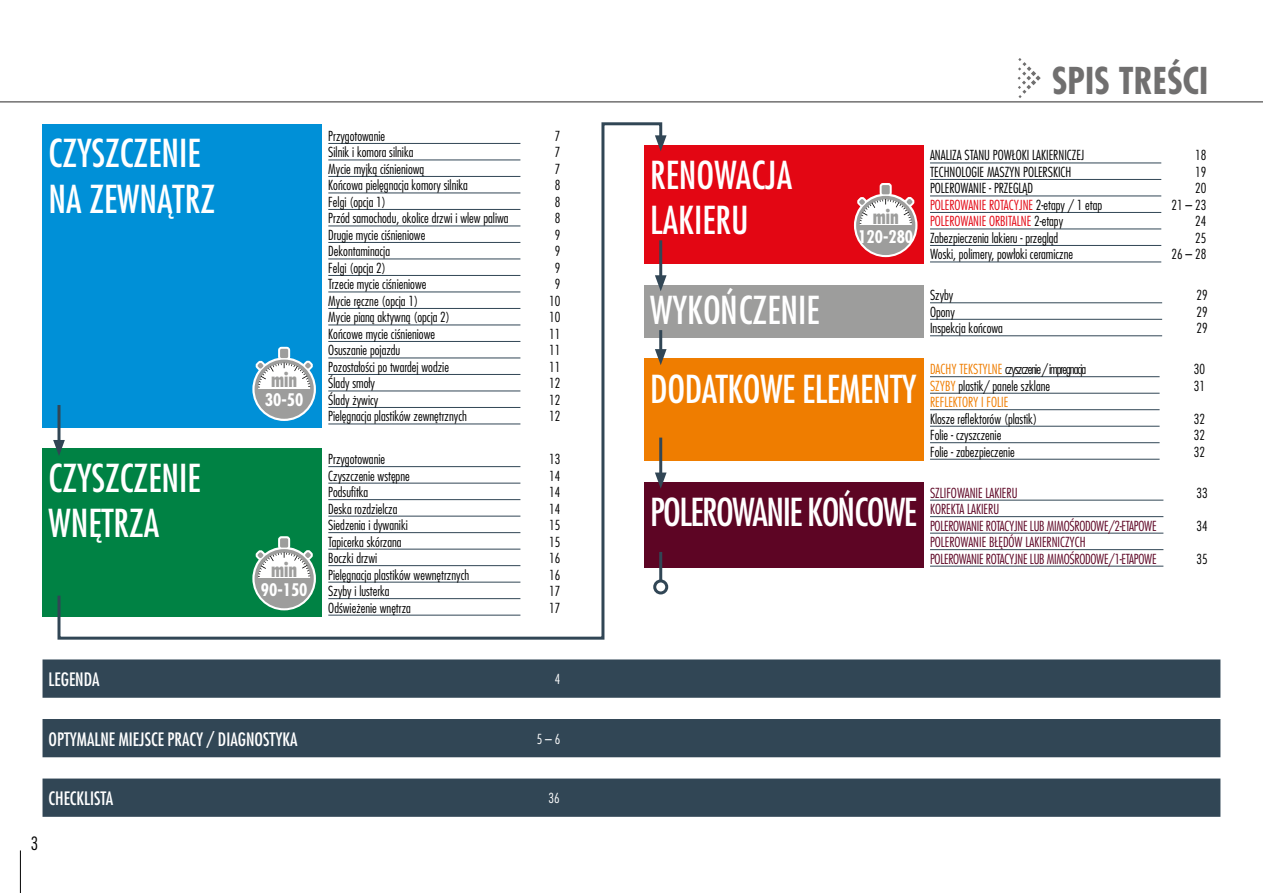
<style>
.page{position:relative;width:1263px;height:893px;background:#fff}
.page>*{position:absolute;margin:0;border:0;box-sizing:border-box;transform-origin:0 0}
.t1{font:37.5px/45px "Futura Std Cnd WD";color:#fff}
.t2{font:37.5px "Futura Std Cnd WD";letter-spacing:-.04em;color:#fff}
.t3{font:700 36px "Futura Std Cnd Bd WD";color:#706f6f}
.t4{font:700 20.55px "Futura Std Cnd Bd WD";color:#9d9d9c}
.t5{font:18px "Futura Std Cnd WD";color:#fff}
.t6{font:17.85px "Futura Std Cnd Light WD";color:#000}
.t7{font:700 16.95px "Futura Std Cnd Bd WD";color:#fff}
.t8{font:13.5px/16.5px "Futura Std Cnd Light WD";color:#000}
.t9{font:13.5px/16.5px "Futura Std Cnd Light WD";letter-spacing:-.02em;color:#5d0524}
.t10{font:13.5px "Futura Std Cnd Light WD";color:#fff}
.s1{color:#e30613}
.s2{color:#ef7d00}
</style>
<div class="page">
<hr style="left:20px;top:850px;width:1px;height:43px;background:#000">
<div style="left:43px;top:719px;width:1177px;height:38px;background:#314655"></div>
<div style="left:43px;top:659px;width:1177px;height:39px;background:#314655"></div>
<div style="left:43px;top:778px;width:1177px;height:39px;background:#314655"></div>
<div style="left:644px;top:285px;width:280px;height:53px;background:#9d9d9c"></div>
<svg style="left:930px;top:302px;width:233px;height:35px"></svg>
<hr style="left:930px;top:302px;width:232px;height:1px;background:#314655">
<hr style="left:930px;top:319px;width:232px;height:1px;background:#314655">
<hr style="left:930px;top:335px;width:232px;height:1px;background:#314655">
<div style="left:644px;top:359px;width:280px;height:102px;background:#ef7d00"></div>
<hr style="left:930px;top:376px;width:229px;height:1px;background:#314655">
<hr style="left:930px;top:393px;width:229px;height:1px;background:#314655">
<hr style="left:930px;top:409px;width:229px;height:1px;background:#314655">
<hr style="left:930px;top:426px;width:229px;height:1px;background:#314655">
<hr style="left:930px;top:442px;width:229px;height:1px;background:#314655">
<hr style="left:930px;top:459px;width:229px;height:1px;background:#314655">
<div style="left:644px;top:482px;width:280px;height:86px;background:#5d0524"></div>
<hr style="left:930px;top:500px;width:233px;height:1px;background:#314655">
<hr style="left:930px;top:516px;width:233px;height:1px;background:#314655">
<hr style="left:930px;top:533px;width:233px;height:1px;background:#314655">
<hr style="left:930px;top:549px;width:233px;height:1px;background:#314655">
<hr style="left:930px;top:566px;width:233px;height:1px;background:#314655">
<div style="left:653px;top:579px;width:15px;height:15px;border:3px solid #314655;border-radius:50%"></div>
<div style="left:43px;top:124px;width:279px;height:303px;background:#0090d7"></div>
<div style="left:43px;top:449px;width:279px;height:168px;background:#008244"></div>
<div style="left:644px;top:145px;width:280px;height:119px;background:#e30613"></div>
<hr style="left:930px;top:163px;width:231px;height:1px;background:#314655">
<hr style="left:930px;top:179px;width:231px;height:1px;background:#314655">
<hr style="left:930px;top:196px;width:231px;height:1px;background:#314655">
<hr style="left:930px;top:212px;width:231px;height:1px;background:#314655">
<hr style="left:930px;top:229px;width:231px;height:1px;background:#314655">
<hr style="left:930px;top:245px;width:231px;height:1px;background:#314655">
<hr style="left:930px;top:262px;width:231px;height:1px;background:#314655">
<div style="left:880px;top:183px;width:12px;height:13px;border:4px solid #fff;border-radius:2px"></div>
<div style="left:854px;top:194px;width:63px;height:63px;border:4px solid #fff;border-radius:50%"></div>
<div style="left:858px;top:225px;width:55px;height:28px;background:#9d9d9c"></div>
<div style="left:856px;top:196px;width:59px;height:59px;border:4px solid #9d9d9c;border-radius:50%"></div>
<div style="left:882px;top:185px;width:8px;height:9px;background:#9d9d9c;border-radius:2px"></div>
<svg style="left:854px;top:193px;width:64px;height:31px"></svg>
<hr style="left:0;top:101px;width:1263px;height:2px;background:#706f6f">
<svg style="left:1017px;top:58px;width:24px;height:40px"></svg>
<svg style="left:53px;top:440px;width:3px;height:9px"></svg>
<svg style="left:56px;top:122px;width:608px;height:518px"></svg>
<svg style="left:655px;top:135px;width:12px;height:16px"></svg>
<hr style="left:659px;top:240px;width:3px;height:41px;background:#314655">
<svg style="left:655px;top:275px;width:12px;height:16px"></svg>
<hr style="left:659px;top:438px;width:3px;height:40px;background:#314655">
<svg style="left:655px;top:472px;width:12px;height:17px"></svg>
<hr style="left:659px;top:330px;width:3px;height:25px;background:#314655">
<svg style="left:655px;top:349px;width:12px;height:16px"></svg>
<h1 class="t1" style="left:49px;top:131px;width:168px">CZYSZCZENIE<br>NA ZEWNĄTRZ</h1>
<p class="t8" style="left:328px;top:128px;width:182px">Przygotowanie<br>Silnik i komora silnika<br>Mycie myjką ciśnieniową<br>Końcowa pielęgnacja komory silnika<br>Felgi (opcja 1)<br>Przód samochodu, okolice drzwi i wlew paliwa<br>Drugie mycie ciśnieniowe<br>Dekontaminacja<br>Felgi (opcja 2)<br>Trzecie mycie ciśnieniowe<br>Mycie ręczne (opcja 1)<br>Mycie pianą aktywną (opcja 2)<br>Końcowe mycie ciśnieniowe<br>Osuszanie pojazdu<br>Pozostałości po twardej wodzie<br>Ślady smoły<br>Ślady żywicy<br>Pielęgnacja plastików zewnętrznych</p>
<p class="t8" style="left:549px;top:128px;width:13px;text-align:center">7<br>7<br>7<br>8<br>8<br>8<br>9<br>9<br>9<br>9<br>10<br>10<br>11<br>11<br>11<br>12<br>12<br>12</p>
<h3 class="t4" style="left:271px;top:367px;width:28px">min</h3>
<p class="t7" style="left:265px;top:389px;width:40px">30-50</p>
<h1 class="t1" style="left:49px;top:456px;width:153px">CZYSZCZENIE<br>WNĘTRZA</h1>
<p class="t8" style="left:328px;top:451px;width:142px">Przygotowanie<br>Czyszczenie wstępne<br>Podsufitka<br>Deska rozdzielcza<br>Siedzenia i dywaniki<br>Tapicerka skórzana<br>Boczki drzwi<br>Pielęgnacja plastików wewnętrznych<br>Szyby i lusterka<br>Odświeżenie wnętrza</p>
<p class="t8" style="left:549px;top:451px;width:13px;text-align:justify">13<br>14<br>14<br>14<br>15<br>15<br>16<br>16<br>17<br>17</p>
<h3 class="t4" style="left:271px;top:556px;width:28px">min</h3>
<p class="t7" style="left:261px;top:579px;width:48px">90-150</p>
<h3 class="t5" style="left:49px;top:669px;width:53px">LEGENDA</h3>
<p class="t10" style="left:555px;top:671px;width:7px">4</p>
<h3 class="t5" style="left:49px;top:728px;width:250px">OPTYMALNE MIEJSCE PRACY / DIAGNOSTYKA</h3>
<p class="t10" style="left:537px;top:731px;width:25px">5 – 6</p>
<h3 class="t5" style="left:49px;top:788px;width:66px">CHECKLISTA</h3>
<p class="t10" style="left:549px;top:790px;width:13px">36</p>
<h3 class="t6" style="left:31px;top:833px;width:9px">3</h3>
<h2 class="t3" style="left:1052px;top:59px;width:158px">SPIS TREŚCI</h2>
<h1 class="t1" style="left:650px;top:152px;width:143px">RENOWACJA<br>LAKIERU</h1>
<p class="t8" style="left:930px;top:147px;width:174px">ANALIZA STANU POWŁOKI LAKIERNICZEJ TECHNOLOGIE MASZYN POLERSKICH POLEROWANIE - PRZEGLĄD<br><span class="s1">POLEROWANIE ROTACYJNE</span> 2-etapy / 1 etap <span class="s1">POLEROWANIE ORBITALNE</span> 2-etapy Zabezpieczenia lakieru - przegląd<br>Woski, polimery, powłoki ceramiczne</p>
<p class="t8" style="left:1171px;top:147px;width:36px;text-align:right">18<br>19<br>20<br>21 – 23<br>24<br>25<br>26 – 28</p>
<h3 class="t4" style="left:873px;top:203px;width:28px">min</h3>
<p class="t7" style="left:858px;top:226px;width:57px">120-280</p>
<h1 class="t1" style="left:650px;top:288px;width:171px">WYKOŃCZENIE</h1>
<p class="t8" style="left:930px;top:287px;width:74px">Szyby<br>Opony<br>Inspekcja końcowa</p>
<p class="t8" style="left:1196px;top:287px;width:13px;text-align:justify">29<br>29<br>29</p>
<h1 class="t1" style="left:650px;top:366px;width:268px">DODATKOWE ELEMENTY</h1>
<p class="t8" style="left:930px;top:361px;width:158px"><span class="s2">DACHY TEKSTYLNE</span> czyszczenie / impregnacja<br><span class="s2">SZYBY</span> plastik/ panele szklane<br><span class="s2">REFLEKTORY I FOLIE</span></p>
<p class="t8" style="left:930px;top:410px;width:109px">Klosze reflektorów (plastik)<br>Folie - czyszczenie<br>Folie - zabezpieczenie</p>
<p class="t8" style="left:1194px;top:361px;width:13px">30<br>31</p>
<p class="t8" style="left:1194px;top:410px;width:13px;text-align:justify">32<br>32<br>32</p>
<h1 class="t2" style="left:650px;top:490px;width:268px">POLEROWANIE KOŃCOWE</h1>
<p class="t9" style="left:930px;top:484px;width:228px">SZLIFOWANIE LAKIERU<br>KOREKTA LAKIERU<br>POLEROWANIE ROTACYJNE LUB MIMOŚRODOWE/2-ETAPOWE POLEROWANIE BŁĘDÓW LAKIERNICZYCH<br>POLEROWANIE ROTACYJNE LUB MIMOŚRODOWE/1-ETAPOWE</p>
<p class="t8" style="left:1196px;top:484px;width:13px">33</p>
<p class="t8" style="left:1196px;top:517px;width:13px">34</p>
<p class="t8" style="left:1196px;top:550px;width:13px">35</p>
</div>
